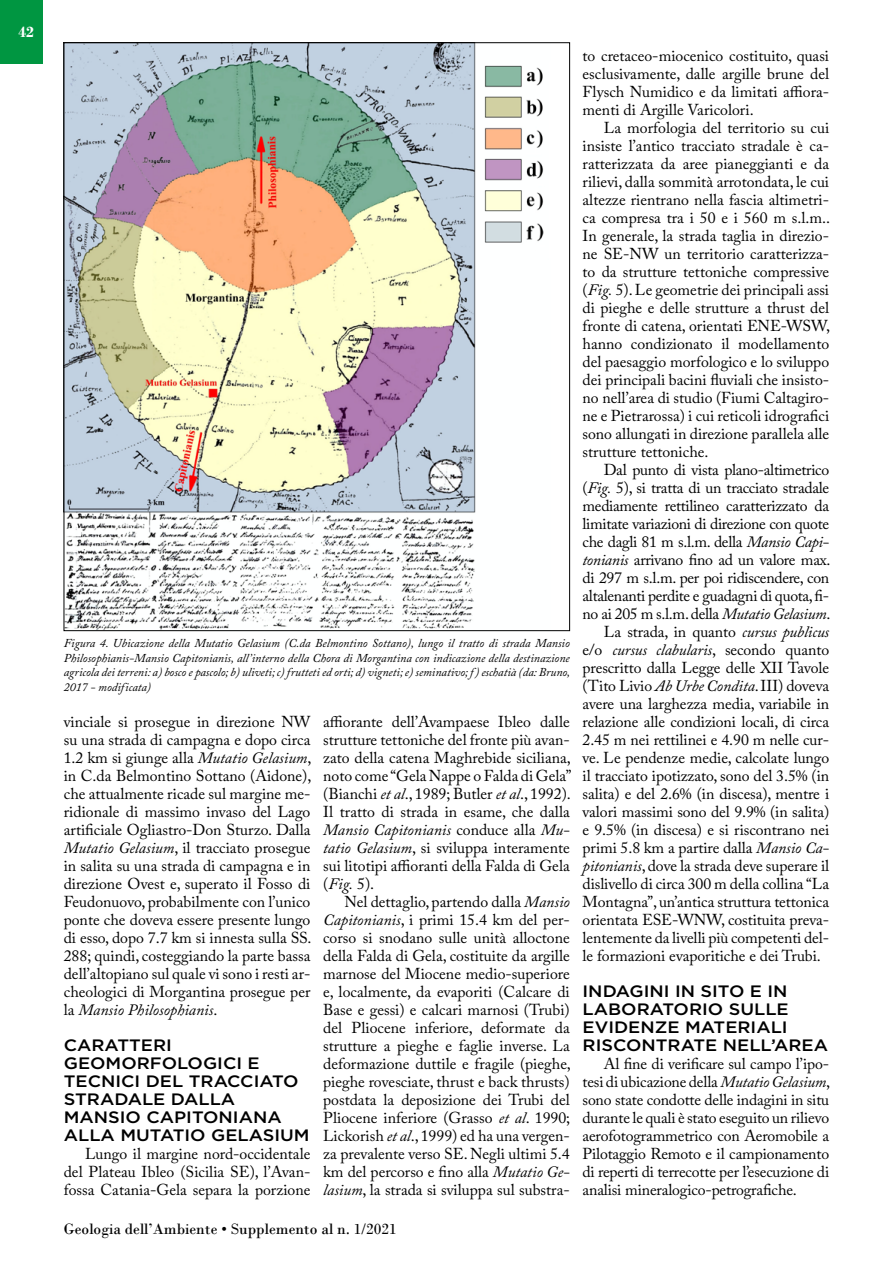
<style>
.page{position:relative;width:893px;height:1263px;background:#fff}
.page>*{position:absolute;margin:0;border:0;box-sizing:border-box;transform-origin:0 0}
.t1{font:500 16.5px/18px "Gotham HTF";color:#000;scale:1.1 1}
.t2{font:15.75px/18px "Adobe Caslon Pro";color:#000;text-align:justify}
.t3{font:15.75px "Bodoni";color:#000}
.t4{font:italic 15.75px "Adobe Caslon Pro";color:#000}
.t5{font:700 15.75px "Bodoni";color:#fff}
.t6{font:italic 12px/14.4px "Adobe Caslon Pro";color:#000;text-align:justify}
.s1{font-style:italic}
.s2{font-style:normal}
</style>
<div class="page">
<div style="left:0;top:0;width:43px;height:64px;background:#009641"></div>
<img style="left:66px;top:45px;width:478px;height:584px">
<p class="t5" style="left:19px;top:23px;width:17px">42</p>
<p class="t6" style="left:64px;top:636px;width:508px">Figura 4. Ubicazione della Mutatio Gelasium (C.da Belmontino Sottano), lungo il tratto di strada Mansio Philosophianis-Mansio Capitonianis, all’interno della Chora di Morgantina con indicazione della destinazione agricola dei terreni: a) bosco e pascolo; b) uliveti; c) frutteti ed orti; d) vigneti; e) seminativo; f ) eschatià (da: Bruno, 2017 - modificata)</p>
<p class="t2" style="left:64px;top:712px;width:249px">vinciale si prosegue in direzione NW su una strada di campagna e dopo circa 1.2 km si giunge alla <span class="s1">Mutatio Gelasium</span>, in C.da Belmontino Sottano (Aidone), che attualmente ricade sul margine me&shy;ridionale di massimo invaso del Lago artificiale Ogliastro-Don Sturzo. Dalla <span class="s1">Mutatio Gelasium</span>, il tracciato prosegue in salita su una strada di campagna e in direzione Ovest e, superato il Fosso di Feudonuovo, probabilmente con l’unico ponte che doveva essere presente lungo di esso, dopo 7.7 km si innesta sulla SS.<br>288; quindi, costeggiando la parte bassa dell’altopiano sul quale vi sono i resti ar&shy;cheologici di Morgantina prosegue per la <span class="s1">Mansio Philosophianis</span>.</p>
<p class="t1" style="left:64px;top:1035px;width:225px">CARATTERI<br>GEOMORFOLOGICI E<br>TECNICI DEL TRACCIATO<br>STRADALE DALLA<br>MANSIO CAPITONIANA<br>ALLA MUTATIO GELASIUM</p>
<p class="t2" style="left:64px;top:1144px;width:248px;text-indent:21px">Lungo il margine nord-occidentale del Plateau Ibleo (Sicilia SE), l’Avan&shy;fossa Catania-Gela separa la porzione</p>
<p class="t2" style="left:323px;top:712px;width:248px">affiorante dell’Avampaese Ibleo dalle</p>
<p class="t2" style="left:323px;top:730px;width:248px">strutture tettoniche del fronte più avan-</p>
<p class="t2" style="left:323px;top:748px;width:249px">zato della catena Maghrebide siciliana,</p>
<p class="t2" style="left:323px;top:766px;width:250px">noto come “Gela Nappe o Falda di Gela”</p>
<p class="t2" style="left:323px;top:784px;width:249px">(Bianchi <span class="s1">et al</span>., 1989; Butler <span class="s1">et al</span>., 1992).</p>
<p class="t2" style="left:323px;top:802px;width:248px">Il tratto di strada in esame, che dalla</p>
<p class="t4" style="left:323px;top:820px;width:248px">Mansio Capitonianis <span class="s2">conduce alla</span> Mu-</p>
<p class="t2" style="left:323px;top:838px;width:248px"><span class="s1">tatio Gelasium</span>, si sviluppa interamente</p>
<p class="t2" style="left:323px;top:856px;width:248px">sui litotipi affioranti della Falda di Gela</p>
<p class="t2" style="left:323px;top:874px;width:53px">(<span class="s1">Fig.</span> 5).</p>
<p class="t2" style="left:344px;top:892px;width:227px">Nel dettaglio, partendo dalla <span class="s1">Mansio</span></p>
<p class="t2" style="left:323px;top:910px;width:248px"><span class="s1">Capitonianis</span>, i primi 15.4 km del per-</p>
<p class="t2" style="left:323px;top:928px;width:248px">corso si snodano sulle unità alloctone</p>
<p class="t2" style="left:323px;top:946px;width:248px">della Falda di Gela, costituite da argille</p>
<p class="t2" style="left:323px;top:964px;width:248px">marnose del Miocene medio-superiore</p>
<p class="t2" style="left:323px;top:982px;width:248px">e, localmente, da evaporiti (Calcare di</p>
<p class="t2" style="left:323px;top:1000px;width:248px">Base e gessi) e calcari marnosi (Trubi)</p>
<p class="t2" style="left:323px;top:1018px;width:248px">del Pliocene inferiore, deformate da</p>
<p class="t2" style="left:323px;top:1036px;width:248px">strutture a pieghe e faglie inverse. La</p>
<p class="t2" style="left:323px;top:1054px;width:249px">deformazione duttile e fragile (pieghe,</p>
<p class="t2" style="left:323px;top:1072px;width:248px">pieghe rovesciate, thrust e back thrusts)</p>
<p class="t2" style="left:323px;top:1090px;width:248px">postdata la deposizione dei Trubi del</p>
<p class="t2" style="left:323px;top:1108px;width:249px">Pliocene inferiore (Grasso <span class="s1">et al</span>. 1990;</p>
<p class="t2" style="left:323px;top:1126px;width:248px">Lickorish <span class="s1">et al</span>., 1999) ed ha una vergen-</p>
<p class="t2" style="left:323px;top:1144px;width:248px">za prevalente verso SE. Negli ultimi 5.4</p>
<p class="t2" style="left:323px;top:1162px;width:248px">km del percorso e fino alla <span class="s1">Mutatio Ge-</span></p>
<p class="t2" style="left:323px;top:1180px;width:248px"><span class="s1">lasium</span>, la strada si sviluppa sul substra-</p>
<p class="t2" style="left:583px;top:46px;width:248px">to cretaceo-miocenico costituito, quasi</p>
<p class="t2" style="left:583px;top:64px;width:248px">esclusivamente, dalle argille brune del</p>
<p class="t2" style="left:583px;top:82px;width:248px">Flysch Numidico e da limitati affiora-</p>
<p class="t2" style="left:583px;top:100px;width:173px">menti di Argille Varicolori.</p>
<p class="t2" style="left:604px;top:118px;width:227px">La morfologia del territorio su cui</p>
<p class="t2" style="left:583px;top:136px;width:248px">insiste l’antico tracciato stradale è ca-</p>
<p class="t2" style="left:583px;top:154px;width:248px">ratterizzata da aree pianeggianti e da</p>
<p class="t2" style="left:583px;top:172px;width:248px">rilievi, dalla sommità arrotondata, le cui</p>
<p class="t2" style="left:583px;top:190px;width:248px">altezze rientrano nella fascia altimetri-</p>
<p class="t2" style="left:583px;top:208px;width:249px">ca compresa tra i 50 e i 560 m s.l.m..</p>
<p class="t2" style="left:583px;top:226px;width:248px">In generale, la strada taglia in direzio-</p>
<p class="t2" style="left:583px;top:244px;width:248px">ne SE-NW un territorio caratterizza-</p>
<p class="t2" style="left:583px;top:262px;width:248px">to da strutture tettoniche compressive</p>
<p class="t2" style="left:583px;top:280px;width:248px">(<span class="s1">Fig.</span> 5). Le geometrie dei principali assi</p>
<p class="t2" style="left:583px;top:298px;width:248px">di pieghe e delle strutture a thrust del</p>
<p class="t2" style="left:583px;top:316px;width:249px">fronte di catena, orientati ENE-WSW,</p>
<p class="t2" style="left:583px;top:334px;width:248px">hanno condizionato il modellamento</p>
<p class="t2" style="left:583px;top:352px;width:248px">del paesaggio morfologico e lo sviluppo</p>
<p class="t2" style="left:583px;top:370px;width:248px">dei principali bacini fluviali che insisto-</p>
<p class="t2" style="left:583px;top:388px;width:248px">no nell’area di studio (Fiumi Caltagiro-</p>
<p class="t2" style="left:583px;top:406px;width:248px">ne e Pietrarossa) i cui reticoli idrografici</p>
<p class="t2" style="left:583px;top:424px;width:248px">sono allungati in direzione parallela alle</p>
<p class="t2" style="left:583px;top:442px;width:127px">strutture tettoniche.</p>
<p class="t2" style="left:604px;top:460px;width:227px">Dal punto di vista plano-altimetrico</p>
<p class="t2" style="left:583px;top:478px;width:248px">(<span class="s1">Fig.</span> 5), si tratta di un tracciato stradale</p>
<p class="t2" style="left:583px;top:496px;width:248px">mediamente rettilineo caratterizzato da</p>
<p class="t2" style="left:583px;top:514px;width:248px">limitate variazioni di direzione con quote</p>
<p class="t2" style="left:583px;top:532px;width:248px">che dagli 81 m s.l.m. della <span class="s1">Mansio Capi-</span></p>
<p class="t2" style="left:583px;top:550px;width:249px"><span class="s1">tonianis</span> arrivano fino ad un valore max.</p>
<p class="t2" style="left:583px;top:568px;width:248px">di 297 m s.l.m. per poi ridiscendere, con</p>
<p class="t2" style="left:583px;top:586px;width:248px">altalenanti perdite e guadagni di quota, fi-</p>
<p class="t2" style="left:583px;top:604px;width:249px">no ai 205 m s.l.m. della <span class="s1">Mutatio Gelasium</span>.</p>
<p class="t2" style="left:604px;top:622px;width:227px">La strada, in quanto <span class="s1">cursus publicus</span></p>
<p class="t2" style="left:583px;top:640px;width:248px">e/o <span class="s1">cursus clabularis</span>, secondo quanto</p>
<p class="t2" style="left:583px;top:658px;width:248px">prescritto dalla Legge delle XII Tavole</p>
<p class="t2" style="left:583px;top:676px;width:248px">(Tito Livio <span class="s1">Ab Urbe Condita</span>. III) doveva</p>
<p class="t2" style="left:583px;top:694px;width:248px">avere una larghezza media, variabile in</p>
<p class="t2" style="left:583px;top:712px;width:248px">relazione alle condizioni locali, di circa</p>
<p class="t2" style="left:583px;top:730px;width:248px">2.45 m nei rettilinei e 4.90 m nelle cur-</p>
<p class="t2" style="left:583px;top:748px;width:248px">ve. Le pendenze medie, calcolate lungo</p>
<p class="t2" style="left:583px;top:766px;width:248px">il tracciato ipotizzato, sono del 3.5% (in</p>
<p class="t2" style="left:583px;top:784px;width:248px">salita) e del 2.6% (in discesa), mentre i</p>
<p class="t2" style="left:583px;top:802px;width:248px">valori massimi sono del 9.9% (in salita)</p>
<p class="t2" style="left:583px;top:820px;width:248px">e 9.5% (in discesa) e si riscontrano nei</p>
<p class="t2" style="left:583px;top:838px;width:248px">primi 5.8 km a partire dalla <span class="s1">Mansio Ca-</span></p>
<p class="t2" style="left:583px;top:856px;width:248px"><span class="s1">pitonianis</span>, dove la strada deve superare il</p>
<p class="t2" style="left:583px;top:874px;width:248px">dislivello di circa 300 m della collina “La</p>
<p class="t2" style="left:583px;top:892px;width:248px">Montagna”, un’antica struttura tettonica</p>
<p class="t2" style="left:583px;top:910px;width:248px">orientata ESE-WNW, costituita preva-</p>
<p class="t2" style="left:583px;top:928px;width:248px">lentemente da livelli più competenti del-</p>
<p class="t2" style="left:583px;top:946px;width:240px">le formazioni evaporitiche e dei Trubi.</p>
<p class="t1" style="left:583px;top:981px;width:225px">INDAGINI IN SITO E IN<br>LABORATORIO SULLE<br>EVIDENZE MATERIALI<br>RISCONTRATE NELL’AREA</p>
<p class="t2" style="left:583px;top:1054px;width:249px;text-indent:21px">Al fine di verificare sul campo l’ipo&shy;tesi di ubicazione della <span class="s1">Mutatio Gelasium</span>, sono state condotte delle indagini in situ durante le quali è stato eseguito un rilievo aerofotogrammetrico con Aeromobile a Pilotaggio Remoto e il campionamento di reperti di terrecotte per l’esecuzione di analisi mineralogico-petrografiche.</p>
<p class="t3" style="left:64px;top:1220px;width:335px">Geologia dell’Ambiente • Supplemento al n. 1/2021</p>
</div>
